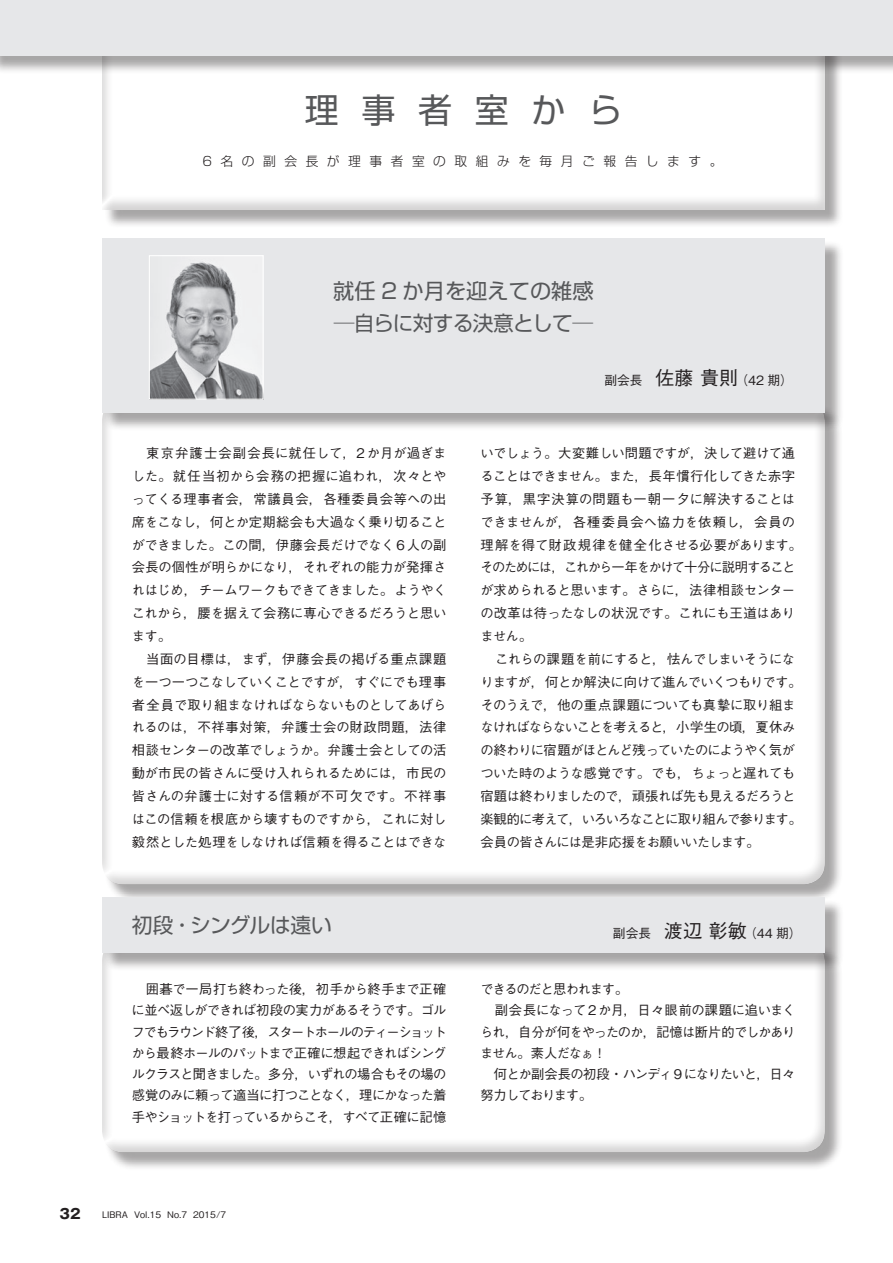
<style>
.page{position:relative;width:893px;height:1263px;background:#fff}
.page>*{position:absolute;margin:0;border:0;box-sizing:border-box;transform-origin:0 0}
.t1{font:34.05px "Shin Go Pro";letter-spacing:.665em;color:#57585a}
.t2{font:21.3px "Shin Go Pro";color:#57585a}
.t3{font:20.7px "Shin Go Pro";letter-spacing:-.04em;color:#57585a}
.t4{font:700 13.8px "Gothic MB101 Pro";color:#231f20}
.t5{font:500 13.35px/22.8px "Gothic BBB Pro";letter-spacing:-.035em;color:#231f20}
.t6{font:500 13.35px/22.8px "Gothic BBB Pro";letter-spacing:-.01em;color:#231f20}
.t7{font:500 13.35px/21.3px "Gothic BBB Pro";letter-spacing:-.07em;color:#231f20}
.t8{font:500 12.75px "Gothic BBB Pro";color:#231f20}
.t9{font:300 12.75px "Shin Go Pro";letter-spacing:.665em;color:#231f20}
.t10{font:500 9px "Gothic BBB Pro";color:#231f20}
.s1{font-size:19.2px}
</style>
<div class="page">
<div style="left:104px;top:402px;width:740px;height:501px;background:#231f20;opacity:.4"></div>
<div style="left:100px;top:398px;width:726px;height:488px;background:#fff"></div>
<div style="left:104px;top:240px;width:739px;height:191px;background:#231f20;opacity:.4"></div>
<div style="left:102px;top:238px;width:723px;height:174px;background:#e6e7e9"></div>
<div style="left:104px;top:942px;width:740px;height:229px;background:#231f20;opacity:.4"></div>
<div style="left:100px;top:937px;width:726px;height:216px;background:#231f20;opacity:.2"></div>
<div style="left:104px;top:0;width:740px;height:228px;background:#231f20;opacity:.4"></div>
<div style="left:100px;top:0;width:726px;height:210px;background:#231f20;opacity:.2"></div>
<div style="left:104px;top:899px;width:739px;height:72px;background:#231f20;opacity:.4"></div>
<div style="left:102px;top:897px;width:723px;height:55px;background:#e6e7e9"></div>
<img style="left:151px;top:260px;width:111px;height:138px">
<div style="left:149px;top:255px;width:115px;height:145px;border:1px solid #fff"></div>
<div style="left:0;top:0;width:893px;height:74px;background:#231f20;opacity:.4"></div>
<div style="left:0;top:0;width:893px;height:55px;background:#e6e7e9"></div>
<p class="t1" style="left:305px;top:83px;width:319px">理事者室から</p>
<p class="t9" style="left:202px;top:151px;width:522px">6名の副会長が理事者室の取組みを毎月ご報告します。</p>
<p class="t2" style="left:333px;top:274px;width:262px">就任 2 か月を迎えての雑感</p>
<p class="t3" style="left:334px;top:306px;width:261px">─自らに対する決意として─</p>
<p class="t8" style="left:604px;top:370px;width:190px">副会長　<span class="s1">佐藤 貴則</span>（42 期）</p>
<p class="t6" style="left:132px;top:440px;width:316px">　東京弁護士会副会長に就任して，2か月が過ぎました。就任当初から会務の把握に追われ，次々とやってくる理事者会，常議員会，各種委員会等への出席をこなし，何とか定期総会も大過なく乗り切ることができました。この間，伊藤会長だけでなく 6 人の副会長の個性が明らかになり，それぞれの能力が発揮されはじめ，チームワークもできてきました。ようやくこれから，腰を据えて会務に専心できるだろうと思います。<br>　当面の目標は，まず，伊藤会長の掲げる重点課題を一つ一つこなしていくことですが，すぐにでも理事者全員で取り組まなければならないものとしてあげられるのは，不祥事対策，弁護士会の財政問題，法律相談センターの改革でしょうか。弁護士会としての活動が市民の皆さんに受け入れられるためには，市民の皆さんの弁護士に対する信頼が不可欠です。不祥事はこの信頼を根底から壊すものですから，これに対し毅然とした処理をしなければ信頼を得ることはできな</p>
<p class="t5" style="left:480px;top:440px;width:323px">いでしょう。大変難しい問題ですが，決して避けて通ることはできません。また，長年慣行化してきた赤字予算，黒字決算の問題も一朝一夕に解決することはできませんが，各種委員会へ協力を依頼し，会員の理解を得て財政規律を健全化させる必要があります。そのためには，これから一年をかけて十分に説明することが求められると思います。さらに，法律相談センターの改革は待ったなしの状況です。これにも王道はありません。<br>　これらの課題を前にすると，怯んでしまいそうになりますが，何とか解決に向けて進んでいくつもりです。そのうえで，他の重点課題についても真摯に取り組まなければならないことを考えると，小学生の頃，夏休みの終わりに宿題がほとんど残っていたのにようやく気がついた時のような感覚です。でも，ちょっと遅れても宿題は終わりましたので，頑張れば先も見えるだろうと楽観的に考えて，いろいろなことに取り組んで参ります。会員の皆さんには是非応援をお願いいたします。</p>
<p class="t3" style="left:132px;top:908px;width:202px">初段・シングルは遠い</p>
<p class="t8" style="left:613px;top:922px;width:190px">副会長　<span class="s1">渡辺 彰敏</span>（44 期）</p>
<p class="t5" style="left:132px;top:977px;width:317px;line-height:21.3px;text-align:justify">　囲碁で一局打ち終わった後，初手から終手まで正確に並べ返しができれば初段の実力があるそうです。ゴルフでもラウンド終了後，スタートホールのティーショットから最終ホールのパットまで正確に想起できればシングルクラスと聞きました。多分，いずれの場合もその場の感覚のみに頼って適当に打つことなく，理にかなった着手やショットを打っているからこそ，すべて正確に記憶</p>
<p class="t7" style="left:480px;top:977px;width:317px">できるのだと思われます。<br>　副会長になって2か月，日々眼前の課題に追いまくられ，自分が何をやったのか，記憶は断片的でしかありません。素人だなぁ！<br>　何とか副会長の初段・ハンディ9 になりたいと，日々努力しております。</p>
<p class="t4" style="left:60px;top:1202px;width:22px">32</p>
<p class="t10" style="left:102px;top:1207px;width:126px">LIBRA Vol.15 No.7 2015/7</p>
</div>
